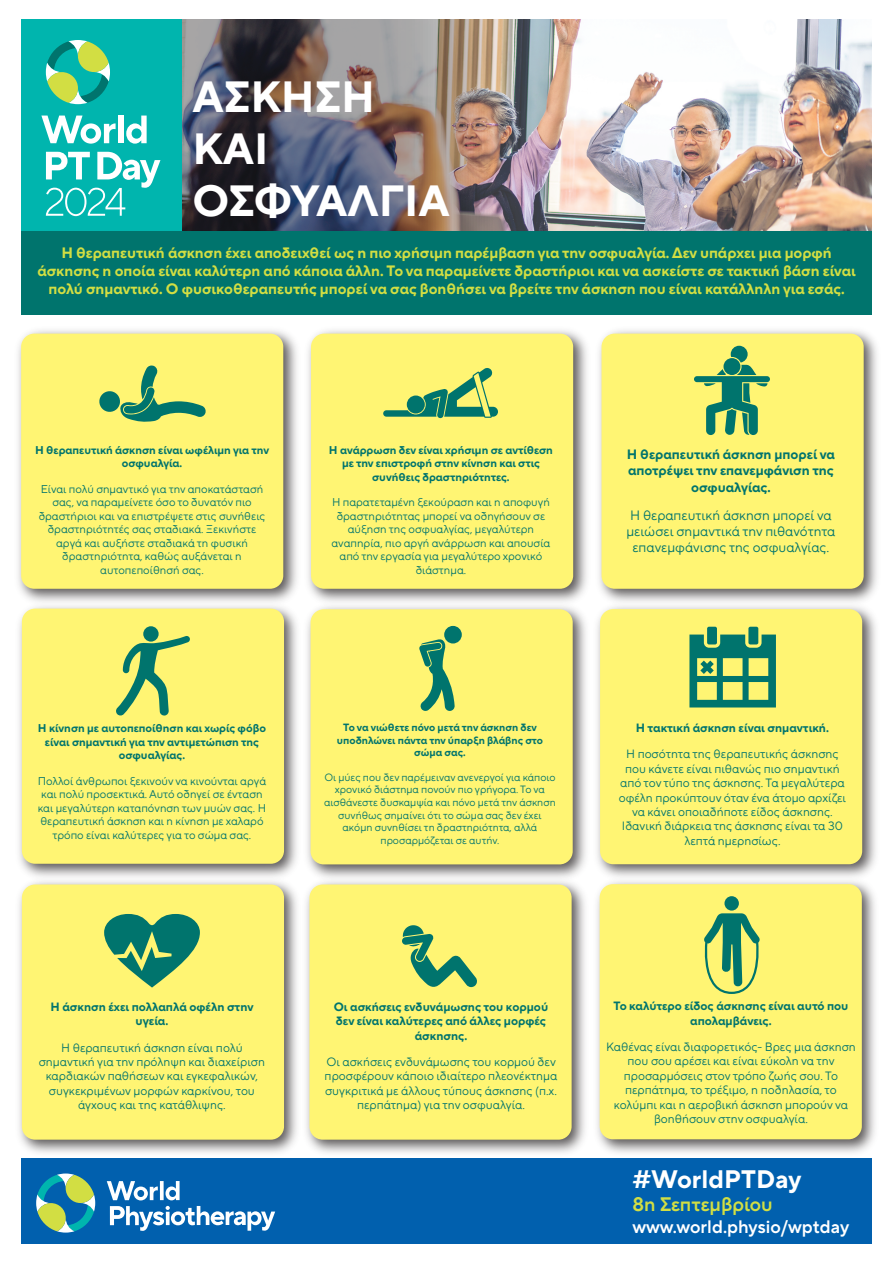
<style>
.page{position:relative;width:893px;height:1263px;background:#fff}
.page>*{position:absolute;margin:0;border:0;box-sizing:border-box;transform-origin:0 0}
.t1{font:700 43.5px/52.2px "TT Norms Pro";color:#fff}
.t2{font:700 25.2px "TT Norms Pro";color:#fff}
.t3{font:600 19.5px "TT Norms Pro";color:#d2de43}
.t4{font:600 18px "TT Norms Pro";color:#fff}
.t5{font:700 15px/18px "TT Norms Pro";color:#d2de43;text-align:center}
.t6{font:13.5px/16.2px "TT Norms Pro";color:#00746d;text-align:center}
.t7{font:700 13.5px/16.2px "TT Norms Pro";color:#00746d;text-align:center}
.t8{font:12px/14.4px "TT Norms Pro";color:#00746d;text-align:center}
.t9{font:700 12px/14.4px "TT Norms Pro";color:#00746d;text-align:center}
.t10{font:11.25px/13.5px "TT Norms Pro";color:#00746d;text-align:center}
.t11{font:700 11.25px/13.5px "TT Norms Pro";color:#00746d;text-align:center}
.t12{font:10.5px/12.6px "TT Norms Pro";color:#00746d;text-align:center}
.t13{font:700 10.5px/12.6px "TT Norms Pro";color:#00746d;text-align:center}
</style>
<div class="page">
<img style="left:181px;top:19px;width:691px;height:212px">
<div style="left:21px;top:1158px;width:851px;height:85px;background:#0160ae"></div>
<svg style="left:107px;top:1181px;width:51px;height:19px"></svg>
<svg style="left:160px;top:1181px;width:4px;height:19px"></svg>
<svg style="left:166px;top:1181px;width:14px;height:19px"></svg>
<svg style="left:110px;top:1206px;width:165px;height:25px"></svg>
<svg style="left:36px;top:1173px;width:59px;height:59px"></svg>
<img style="left:18px;top:330px;width:279px;height:268px">
<div style="left:21px;top:334px;width:262px;height:255px;background:#fff573;border-radius:13px"></div>
<img style="left:599px;top:330px;width:278px;height:269px">
<div style="left:601px;top:334px;width:263px;height:255px;background:#fff573;border-radius:13px"></div>
<img style="left:308px;top:330px;width:279px;height:269px">
<div style="left:311px;top:334px;width:262px;height:255px;background:#fff573;border-radius:13px"></div>
<img style="left:19px;top:598px;width:278px;height:276px">
<div style="left:22px;top:609px;width:262px;height:255px;background:#fff573;border-radius:13px"></div>
<img style="left:307px;top:599px;width:279px;height:275px">
<div style="left:311px;top:609px;width:262px;height:255px;background:#fff573;border-radius:13px"></div>
<img style="left:597px;top:599px;width:279px;height:275px">
<div style="left:600px;top:609px;width:262px;height:255px;background:#fff573;border-radius:13px"></div>
<img style="left:19px;top:874px;width:278px;height:279px">
<div style="left:22px;top:884px;width:262px;height:256px;background:#fff573;border-radius:13px"></div>
<img style="left:306px;top:874px;width:279px;height:279px">
<div style="left:309px;top:884px;width:263px;height:256px;background:#fff573;border-radius:13px"></div>
<img style="left:597px;top:874px;width:278px;height:279px">
<div style="left:600px;top:884px;width:262px;height:255px;background:#fff573;border-radius:13px"></div>
<svg style="left:419px;top:639px;width:36px;height:72px"></svg>
<div style="left:444px;top:626px;width:18px;height:17px;background:#00746d;border-radius:50%"></div>
<svg style="left:402px;top:925px;width:75px;height:63px"></svg>
<svg style="left:116px;top:626px;width:74px;height:90px"></svg>
<svg style="left:694px;top:346px;width:76px;height:89px"></svg>
<div style="left:723px;top:358px;width:17px;height:17px;background:#00746d;border-radius:50%"></div>
<svg style="left:689px;top:627px;width:87px;height:80px"></svg>
<svg style="left:104px;top:914px;width:96px;height:74px"></svg>
<svg style="left:383px;top:368px;width:115px;height:50px"></svg>
<div style="left:407px;top:395px;width:18px;height:18px;background:#00746d;border-radius:50%"></div>
<div style="left:724px;top:896px;width:15px;height:14px;background:#00746d;border-radius:50%"></div>
<svg style="left:704px;top:913px;width:56px;height:81px"></svg>
<svg style="left:99px;top:365px;width:107px;height:57px"></svg>
<div style="left:21px;top:19px;width:160px;height:217px;background:#00b5ae"></div>
<svg style="left:46px;top:40px;width:64px;height:64px"></svg>
<svg style="left:41px;top:116px;width:75px;height:28px"></svg>
<div style="left:119px;top:116px;width:5px;height:27px;background:#fff"></div>
<svg style="left:126px;top:116px;width:21px;height:28px"></svg>
<svg style="left:46px;top:152px;width:114px;height:64px"></svg>
<div style="left:21px;top:231px;width:851px;height:84px;background:#00746d"></div>
<h1 class="t1" style="left:192px;top:67px;width:259px">ΑΣΚΗΣΗ<br>ΚΑΙ<br>ΟΣΦΥΑΛΓΙΑ</h1>
<p class="t5" style="left:37px;top:243px;width:820px">Η θεραπευτική άσκηση έχει αποδειχθεί ως η πιο χρήσιμη παρέμβαση για την οσφυαλγία. Δεν υπάρχει μια μορφή άσκησης η οποία είναι καλύτερη από κάποια άλλη. Το να παραμείνετε δραστήριοι και να ασκείστε σε τακτική βάση είναι πολύ σημαντικό. Ο φυσικοθεραπευτής μπορεί να σας βοηθήσει να βρείτε την άσκηση που είναι κατάλληλη για εσάς.</p>
<p class="t11" style="left:35px;top:442px;width:235px">Η θεραπευτική άσκηση είναι ωφέλιμη για την οσφυαλγία.</p>
<p class="t10" style="left:39px;top:481px;width:228px">Είναι πολύ σημαντικό για την αποκατάστασή σας, να παραμείνετε όσο το δυνατόν πιο δραστήριοι και να επιστρέψετε στις συνήθεις δραστηριότητές σας σταδιακά. Ξεκινήστε αργά και αυξήστε σταδιακά τη φυσική δραστηριότητα, καθώς αυξάνεται η αυτοπεποίθησή σας.</p>
<p class="t11" style="left:329px;top:442px;width:226px">Η ανάρρωση δεν είναι χρήσιμη σε αντίθεση με την επιστροφή στην κίνηση και στις συνήθεις δραστηριότητες.</p>
<p class="t10" style="left:331px;top:495px;width:220px">Η παρατεταμένη ξεκούραση και η αποφυγή δραστηριότητας μπορεί να οδηγήσουν σε αύξηση της οσφυαλγίας, μεγαλύτερη αναπηρία, πιο αργή ανάρρωση και απουσία από την εργασία για μεγαλύτερο χρονικό διάστημα.</p>
<p class="t11" style="left:38px;top:721px;width:229px">Η κίνηση με αυτοπεποίθηση και χωρίς φόβο είναι σημαντική για την αντιμετώπιση της οσφυαλγίας.</p>
<p class="t10" style="left:38px;top:773px;width:230px">Πολλοί άνθρωποι ξεκινούν να κινούνται αργά και πολύ προσεκτικά. Αυτό οδηγεί σε ένταση και μεγαλύτερη καταπόνηση των μυών σας. Η θεραπευτική άσκηση και η κίνηση με χαλαρό τρόπο είναι καλύτερες για το σώμα σας.</p>
<p class="t13" style="left:337px;top:720px;width:208px">Το να νιώθετε πόνο μετά την άσκηση δεν υποδηλώνει πάντα την ύπαρξη βλάβης στο σώμα σας.</p>
<p class="t12" style="left:324px;top:770px;width:233px">Οι μύες που δεν παρέμειναν ανενεργοί για κάποιο χρονικό διάστημα πονούν πιο γρήγορα. Το να αισθάνεστε δυσκαμψία και πόνο μετά την άσκηση συνήθως σημαίνει ότι το σώμα σας δεν έχει ακόμη συνηθίσει τη δραστηριότητα, αλλά προσαρμόζεται σε αυτήν.</p>
<p class="t7" style="left:627px;top:445px;width:210px">Η θεραπευτική άσκηση μπορεί να αποτρέψει την επανεμφάνιση της οσφυαλγίας.</p>
<p class="t6" style="left:626px;top:506px;width:210px">Η θεραπευτική άσκηση μπορεί να μειώσει σημαντικά την πιθανότητα επανεμφάνισης της οσφυαλγίας.</p>
<p class="t9" style="left:636px;top:720px;width:194px">Η τακτική άσκηση είναι σημαντική.</p>
<p class="t8" style="left:619px;top:746px;width:229px">Η ποσότητα της θεραπευτικής άσκησης που κάνετε είναι πιθανώς πιο σημαντική από τον τύπο της άσκησης. Τα μεγαλύτερα οφέλη προκύπτουν όταν ένα άτομο αρχίζει να κάνει οποιαδήποτε είδος άσκησης.<br>Ιδανική διάρκεια της άσκησης είναι τα 30 λεπτά ημερησίως.</p>
<p class="t9" style="left:51px;top:998px;width:204px">Η άσκηση έχει πολλαπλά οφέλη στην υγεία.</p>
<p class="t8" style="left:39px;top:1039px;width:228px">Η θεραπευτική άσκηση είναι πολύ σημαντική για την πρόληψη και διαχείριση καρδιακών παθήσεων και εγκεφαλικών, συγκεκριμένων μορφών καρκίνου, του άγχους και της κατάθλιψης.</p>
<p class="t9" style="left:334px;top:998px;width:216px">Οι ασκήσεις ενδυνάμωσης του κορμού δεν είναι καλύτερες από άλλες μορφές άσκησης.</p>
<p class="t8" style="left:325px;top:1053px;width:234px">Οι ασκήσεις ενδυνάμωσης του κορμού δεν προσφέρουν κάποιο ιδιαίτερο πλεονέκτημα συγκριτικά με άλλους τύπους άσκησης (π.χ. περπάτημα) για την οσφυαλγία.</p>
<p class="t9" style="left:613px;top:998px;width:237px">Το καλύτερο είδος άσκησης είναι αυτό που απολαμβάνεις.</p>
<p class="t8" style="left:606px;top:1039px;width:251px">Καθένας είναι διαφορετικός- Βρες μια άσκηση που σου αρέσει και είναι εύκολη να την προσαρμόσεις στον τρόπο ζωής σου. Το περπάτημα, το τρέξιμο, η ποδηλασία, το κολύμπι και η αεροβική άσκηση μπορούν να βοηθήσουν στην οσφυαλγία.</p>
<h2 class="t2" style="left:632px;top:1160px;width:171px">#WorldPTDay</h2>
<h3 class="t3" style="left:632px;top:1190px;width:142px">8η Σεπτεμβρίου</h3>
<h3 class="t4" style="left:632px;top:1213px;width:218px">www.world.physio/wptday</h3>
</div>
